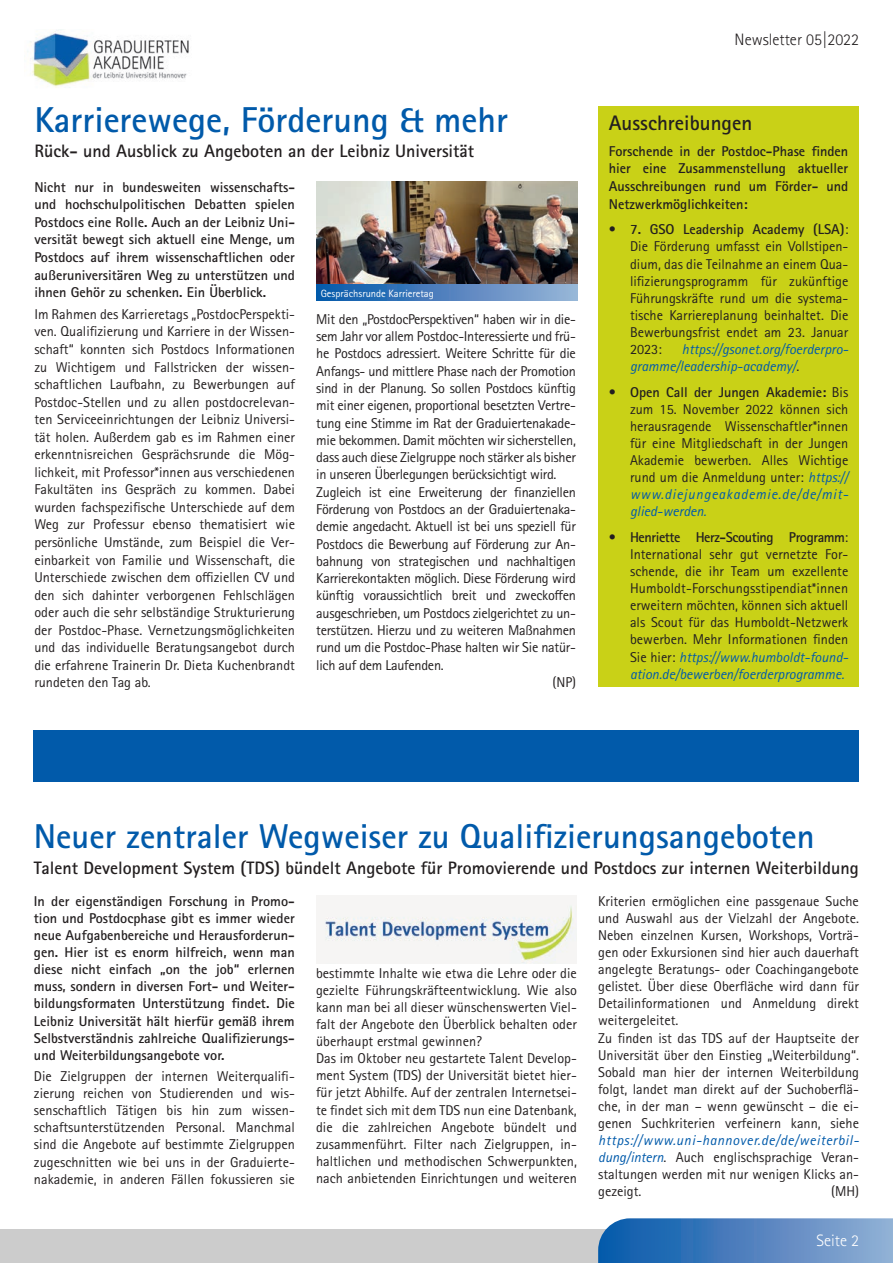
<style>
.page{position:relative;width:893px;height:1263px;background:#fff}
.page>*{position:absolute;margin:0;border:0;box-sizing:border-box;transform-origin:0 0}
.t1{font:700 36px "Rotis Sans Serif Std";color:#015aaa}
.t2{font:700 34.5px "Rotis Sans Serif Std";color:#015aaa}
.t3{font:700 21px "Rotis Sans Serif Std";color:#231f20}
.t4{font:700 18px "Rotis Sans Serif Std";color:#231f20}
.t5{font:300 16.5px "Rotis Sans Serif Std";color:#231f20}
.t6{font:300 16.5px "Rotis Sans Serif Std";color:#fff}
.t7{font:14.25px/17.1px "Rotis Sans Serif Std";color:#231f20;text-align:justify}
.t8{font:14.25px "Rotis Sans Serif Std";letter-spacing:-.02em;color:#231f20}
.t9{font:700 14.25px/17.1px "Rotis Sans Serif Std";color:#231f20;text-align:justify}
.t10{font:italic 14.25px/17.1px "Rotis Sans Serif Std";color:#015aaa}
.t11{font:10.5px "Rotis Sans Serif Std";color:#fff}
.s1{font-weight:700}
.s2{font-style:normal;color:#231f20}
.s3{font-style:italic;color:#015aaa}
</style>
<div class="page">
<div style="left:0;top:1229px;width:893px;height:34px;background:#ccc"></div>
<img style="left:27px;top:30px;width:162px;height:58px">
<svg style="left:598px;top:1218px;width:295px;height:45px;background:#5185c0"></svg>
<img style="left:316px;top:896px;width:261px;height:67px">
<div style="left:34px;top:730px;width:825px;height:51px;background:#015aaa"></div>
<img style="left:316px;top:182px;width:261px;height:103px">
<div style="left:598px;top:106px;width:261px;height:581px;background:#c9d117"></div>
<div style="left:316px;top:285px;width:261px;height:16px;background:linear-gradient(to right,#0355a9,#9bb2d6)"></div>
<h1 class="t1" style="left:34px;top:97px;width:475px">Karrierewege, Förderung &amp; mehr</h1>
<p class="t4" style="left:34px;top:140px;width:441px">Rück- und Ausblick zu Angeboten an der Leibniz Universität</p>
<p class="t9" style="left:34px;top:178px;width:262px;line-height:17.5px">Nicht nur in bundesweiten wissenschafts&shy;und hochschulpolitischen Debatten spielen Postdocs eine Rolle. Auch an der Leibniz Uni&shy;versität bewegt sich aktuell eine Menge, um Postdocs auf ihrem wissenschaftlichen oder außeruniversitären Weg zu unterstützen und ihnen Gehör zu schenken. Ein Überblick.</p>
<p class="t7" style="left:34px;top:305px;width:262px;line-height:17.5px">Im Rahmen des Karrieretags „PostdocPerspekti&shy;ven. Qualifizierung und Karriere in der Wissen&shy;schaft“ konnten sich Postdocs Informationen zu Wichtigem und Fallstricken der wissen&shy;schaftlichen Laufbahn, zu Bewerbungen auf Postdoc-Stellen und zu allen postdocrelevan&shy;ten Serviceeinrichtungen der Leibniz Universi&shy;tät holen. Außerdem gab es im Rahmen einer erkenntnisreichen Gesprächsrunde die Mög&shy;lichkeit, mit Professor*innen aus verschiedenen Fakultäten ins Gespräch zu kommen. Dabei wurden fachspezifische Unterschiede auf dem Weg zur Professur ebenso thematisiert wie persönliche Umstände, zum Beispiel die Ver&shy;einbarkeit von Familie und Wissenschaft, die Unterschiede zwischen dem offiziellen CV und den sich dahinter verborgenen Fehlschlägen oder auch die sehr selbständige Strukturierung der Postdoc-Phase. Vernetzungsmöglichkeiten und das individuelle Beratungsangebot durch die erfahrene Trainerin Dr. Dieta Kuchenbrandt rundeten den Tag ab.</p>
<p class="t8" style="left:316px;top:311px;width:261px">Mit den „PostdocPerspektiven“ haben wir in die-</p>
<p class="t11" style="left:321px;top:287px;width:115px">Gesprächsrunde Karrieretag</p>
<p class="t8" style="left:316px;top:328px;width:261px">sem Jahr vor allem Postdoc-Interessierte und frü-</p>
<p class="t8" style="left:316px;top:345px;width:261px">he Postdocs adressiert. Weitere Schritte für die</p>
<p class="t8" style="left:316px;top:362px;width:261px">Anfangs- und mittlere Phase nach der Promotion</p>
<p class="t8" style="left:316px;top:380px;width:261px">sind in der Planung. So sollen Postdocs künftig</p>
<p class="t8" style="left:316px;top:397px;width:261px">mit einer eigenen, proportional besetzten Vertre-</p>
<p class="t8" style="left:316px;top:414px;width:261px">tung eine Stimme im Rat der Graduiertenakade-</p>
<p class="t8" style="left:316px;top:432px;width:261px">mie bekommen. Damit möchten wir sicherstellen,</p>
<p class="t8" style="left:316px;top:449px;width:261px">dass auch diese Zielgruppe noch stärker als bisher</p>
<p class="t8" style="left:316px;top:466px;width:242px">in unseren Überlegungen berücksichtigt wird.</p>
<p class="t8" style="left:316px;top:483px;width:261px">Zugleich ist eine Erweiterung der finanziellen</p>
<p class="t8" style="left:316px;top:501px;width:261px">Förderung von Postdocs an der Graduiertenaka-</p>
<p class="t8" style="left:316px;top:518px;width:261px">demie angedacht. Aktuell ist bei uns speziell für</p>
<p class="t8" style="left:316px;top:535px;width:261px">Postdocs die Bewerbung auf Förderung zur An-</p>
<p class="t8" style="left:316px;top:553px;width:261px">bahnung von strategischen und nachhaltigen</p>
<p class="t8" style="left:316px;top:570px;width:261px">Karrierekontakten möglich. Diese Förderung wird</p>
<p class="t8" style="left:316px;top:587px;width:261px">künftig voraussichtlich breit und zweckoffen</p>
<p class="t8" style="left:316px;top:604px;width:261px">ausgeschrieben, um Postdocs zielgerichtet zu un-</p>
<p class="t8" style="left:316px;top:622px;width:261px">terstützen. Hierzu und zu weiteren Maßnahmen</p>
<p class="t8" style="left:316px;top:639px;width:261px">rund um die Postdoc-Phase halten wir Sie natür-</p>
<p class="t8" style="left:316px;top:656px;width:129px">lich auf dem Laufenden.</p>
<p class="t7" style="left:552px;top:674px;width:25px">(NP)</p>
<p class="t5" style="left:735px;top:30px;width:126px">Newsletter 05|2022</p>
<h3 class="t3" style="left:609px;top:109px;width:145px">Ausschreibungen</h3>
<p class="t9" style="left:609px;top:142px;width:241px;line-height:17.7px">Forschende in der Postdoc-Phase finden hier eine Zusammenstellung aktueller Ausschreibungen rund um Förder- und Netzwerkmöglichkeiten:</p>
<p class="t7" style="left:630px;top:221px;width:220px;text-indent:-21px">• <span class="s1">7. GSO Leadership Academy (LSA)</span>:<br>Die Förderung umfasst ein Vollstipen&shy;dium, das die Teilnahme an einem Qua&shy;lifizierungsprogramm für zukünftige Führungskräfte rund um die systema&shy;tische Karriereplanung beinhaltet. Die Bewerbungsfrist endet am 23. Januar 2023:</p>
<p class="t10" style="left:630px;top:341px;width:220px;text-indent:52px">https://gsonet.org/foerderpro&shy;gramme/leadership-academy/<span class="s2">.</span></p>
<p class="t7" style="left:630px;top:383px;width:220px;text-indent:-21px">• <span class="s1">Open Call der Jungen Akademie:</span> Bis zum 15. November 2022 können sich herausragende Wissenschaftler*innen für eine Mitgliedschaft in der Jungen Akademie bewerben. Alles Wichtige rund um die Anmeldung unter: <span class="s3">https:// www.diejungeakademie.de/de/mit&shy;glied-werden.</span></p>
<p class="t7" style="left:630px;top:529px;width:220px;text-indent:-21px">• <span class="s1">Henriette Herz-Scouting Programm</span>:<br>International sehr gut vernetzte For&shy;schende, die ihr Team um exzellente Humboldt-Forschungsstipendiat*innen erweitern möchten, können sich aktuell als Scout für das Humboldt-Netzwerk bewerben. Mehr Informationen finden Sie hier: <span class="s3">https://www.humboldt-found&shy;ation.de/bewerben/foerderprogramme.</span></p>
<h2 class="t2" style="left:34px;top:814px;width:782px">Neuer zentraler Wegweiser zu Qualifizierungsangeboten</h2>
<p class="t4" style="left:34px;top:856px;width:826px">Talent Development System (TDS) bündelt Angebote für Promovierende und Postdocs zur internen Weiterbildung</p>
<p class="t9" style="left:34px;top:892px;width:262px">In der eigenständigen Forschung in Promo&shy;tion und Postdocphase gibt es immer wieder neue Aufgabenbereiche und Herausforderun&shy;gen. Hier ist es enorm hilfreich, wenn man diese nicht einfach „on the job“ erlernen muss, sondern in diversen Fort- und Weiter&shy;bildungsformaten Unterstützung findet. Die Leibniz Universität hält hierfür gemäß ihrem Selbstverständnis zahlreiche Qualifizierungs&shy;und Weiterbildungsangebote vor.</p>
<p class="t7" style="left:34px;top:1068px;width:262px">Die Zielgruppen der internen Weiterqualifi&shy;zierung reichen von Studierenden und wis&shy;senschaftlich Tätigen bis hin zum wissen&shy;schaftsunterstützenden Personal. Manchmal sind die Angebote auf bestimmte Zielgruppen zugeschnitten wie bei uns in der Graduierte&shy;nakademie, in anderen Fällen fokussieren sie</p>
<p class="t7" style="left:316px;top:964px;width:262px;text-align:left">bestimmte Inhalte wie etwa die Lehre oder die gezielte Führungskräfteentwicklung. Wie also kann man bei all dieser wünschenswerten Viel&shy;falt der Angebote den Überblick behalten oder überhaupt erstmal gewinnen?<br>Das im Oktober neu gestartete Talent Develop&shy;ment System (TDS) der Universität bietet hier&shy;für jetzt Abhilfe. Auf der zentralen Internetsei&shy;te findet sich mit dem TDS nun eine Datenbank, die die zahlreichen Angebote bündelt und zusammenführt. Filter nach Zielgruppen, in&shy;haltlichen und methodischen Schwerpunkten, nach anbietenden Einrichtungen und weiteren</p>
<p class="t7" style="left:598px;top:892px;width:262px;text-align:left">Kriterien ermöglichen eine passgenaue Suche und Auswahl aus der Vielzahl der Angebote.<br>Neben einzelnen Kursen, Workshops, Vorträ&shy;gen oder Exkursionen sind hier auch dauerhaft angelegte Beratungs- oder Coachingangebote gelistet. Über diese Oberfläche wird dann für Detailinformationen und Anmeldung direkt weitergeleitet.<br>Zu finden ist das TDS auf der Hauptseite der Universität über den Einstieg „Weiterbildung“.<br>Sobald man hier der internen Weiterbildung folgt, landet man direkt auf der Suchoberflä&shy;che, in der man – wenn gewünscht – die ei&shy;genen Suchkriterien verfeinern kann, siehe</p>
<p class="t7" style="left:598px;top:1132px;width:262px"><span class="s3">https://www.uni-hannover.de/de/weiterbil&shy;dung/intern</span>. Auch englischsprachige Veran&shy;staltungen werden mit nur wenigen Klicks an&shy;gezeigt.</p>
<p class="t7" style="left:831px;top:1183px;width:29px">(MH)</p>
<p class="t6" style="left:816px;top:1231px;width:44px">Seite 2</p>
</div>
